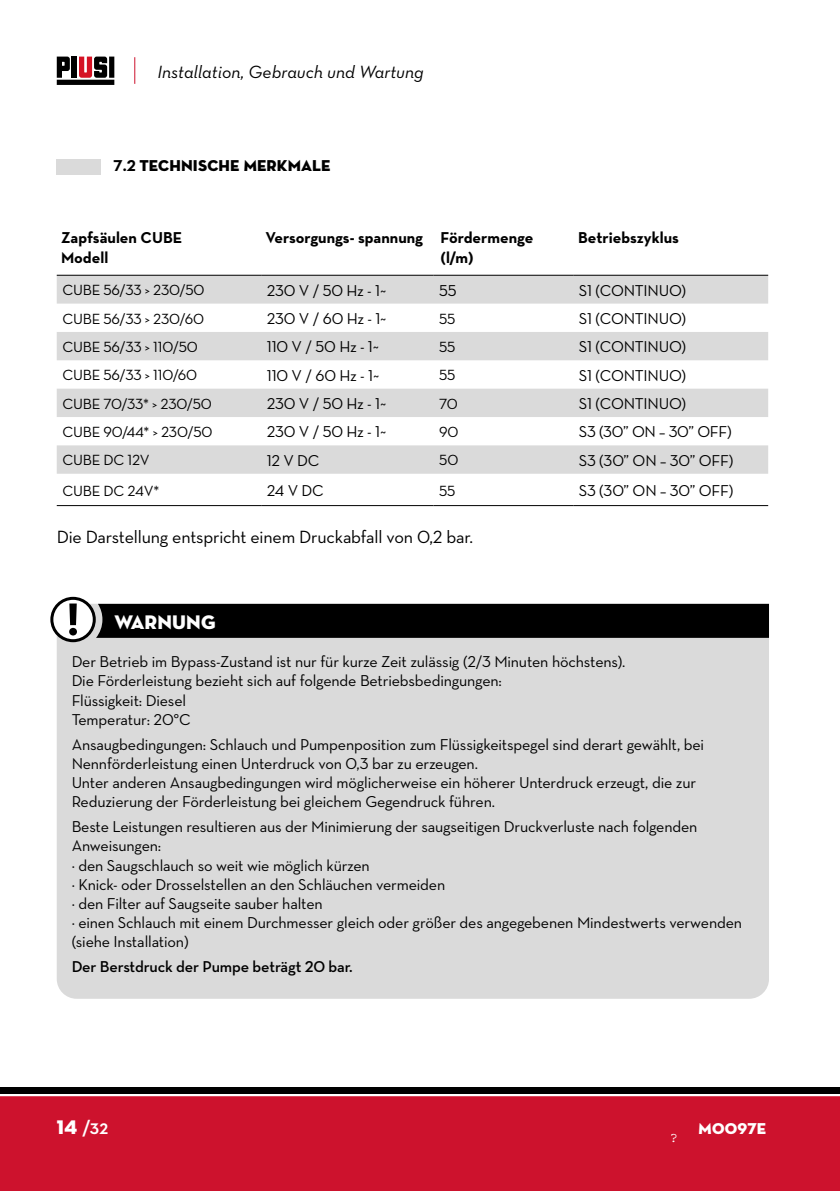
<style>
.page{position:relative;width:840px;height:1191px;background:#fff}
.page>*{position:absolute;margin:0;border:0;box-sizing:border-box;transform-origin:0 0}
.t1{font:20px "Neutraface Display Titling";letter-spacing:.01em;color:#fff}
.t2{font:700 20px "Neutraface Display";color:#fff}
.t3{font:18px "Neutraface Text";letter-spacing:-.01em;color:#000}
.t4{font:18px "Neutraface Text Book Italic Alt";color:#000}
.t5{font:16px/19.2px "Neutraface Text";letter-spacing:-.01em;color:#000}
.t6{font:700 16px/20px "Neutraface Text";color:#000}
.t7{font:600 16px "Neutraface Text";letter-spacing:-.01em;color:#000}
.t8{font:16px "Neutraface Display Titling";letter-spacing:.01em;color:#000}
.t9{font:16px "Neutraface Display Titling";letter-spacing:.01em;color:#fff}
.t10{font:15px "Neutraface Text";letter-spacing:-.015em;color:#000}
.t11{font:14px "Courier";color:#fff}
.s1{font-family:"Neutraface Text";font-weight:700}
.s2{font-family:"Neutraface Display Titling";font-weight:400}
</style>
<div class="page">
<div style="left:0;top:1096px;width:839px;height:95px;background:#cd122d"></div>
<div style="left:0;top:1087px;width:839px;height:6px;background:#000"></div>
<svg style="left:134px;top:57px;width:1px;height:27px"></svg>
<svg style="left:57px;top:57px;width:57px;height:28px"></svg>
<div style="left:72px;top:57px;width:5px;height:21px;background:#000"></div>
<div style="left:57px;top:159px;width:44px;height:15px;background:#dadada"></div>
<div style="left:57px;top:642px;width:711px;height:356px;background:#dadada"></div>
<svg style="left:50px;top:597px;width:718px;height:45px"></svg>
<svg style="left:57px;top:276px;width:710px;height:198px;fill:#dadada"></svg>
<hr style="left:57px;top:275px;width:204px;height:1px;background:#000">
<hr style="left:261px;top:275px;width:172px;height:1px;background:#000">
<hr style="left:433px;top:275px;width:140px;height:1px;background:#000">
<hr style="left:573px;top:275px;width:194px;height:1px;background:#000">
<hr style="left:57px;top:505px;width:204px;height:1px;background:#000">
<hr style="left:261px;top:505px;width:172px;height:1px;background:#000">
<hr style="left:433px;top:505px;width:140px;height:1px;background:#000">
<hr style="left:573px;top:505px;width:194px;height:1px;background:#000">
<p class="t4" style="left:157px;top:60px;width:267px">Installation, Gebrauch und Wartung</p>
<p class="t8" style="left:114px;top:156px;width:218px"><span class="s1">7.2</span> TECHNISCHE MERKMALE</p>
<p class="t6" style="left:61px;top:227px;width:123px">Zapfsäulen CUBE<br>Modell</p>
<p class="t6" style="left:440px;top:227px;width:94px;text-indent:-175px">Versorgungs- spannung Fördermenge (l/m)</p>
<p class="t6" style="left:578px;top:227px;width:102px">Betriebszyklus</p>
<p class="t10" style="left:62px;top:281px;width:144px">CUBE 56/33 &gt; 230/50</p>
<p class="t5" style="left:267px;top:280px;width:121px">230 V / 50 Hz - 1~</p>
<p class="t5" style="left:439px;top:280px;width:19px">55</p>
<p class="t5" style="left:578px;top:280px;width:109px">S1 (CONTINUO)</p>
<p class="t10" style="left:62px;top:309px;width:143px">CUBE 56/33 &gt; 230/60</p>
<p class="t5" style="left:267px;top:309px;width:121px">230 V / 60 Hz - 1~</p>
<p class="t10" style="left:439px;top:309px;width:18px">55</p>
<p class="t5" style="left:578px;top:309px;width:109px">S1 (CONTINUO)</p>
<p class="t10" style="left:62px;top:337px;width:137px">CUBE 56/33 &gt; 110/50</p>
<p class="t5" style="left:267px;top:337px;width:114px">110 V / 50 Hz - 1~</p>
<p class="t10" style="left:439px;top:337px;width:18px">55</p>
<p class="t5" style="left:578px;top:337px;width:109px">S1 (CONTINUO)</p>
<p class="t10" style="left:62px;top:366px;width:136px">CUBE 56/33 &gt; 110/60</p>
<p class="t5" style="left:267px;top:365px;width:114px">110 V / 60 Hz - 1~</p>
<p class="t10" style="left:439px;top:366px;width:18px">55</p>
<p class="t5" style="left:578px;top:365px;width:109px">S1 (CONTINUO)</p>
<p class="t10" style="left:62px;top:394px;width:151px">CUBE 70/33* &gt; 230/50</p>
<p class="t5" style="left:267px;top:394px;width:121px">230 V / 50 Hz - 1~</p>
<p class="t10" style="left:439px;top:394px;width:20px">70</p>
<p class="t5" style="left:578px;top:394px;width:109px">S1 (CONTINUO)</p>
<p class="t10" style="left:62px;top:422px;width:151px">CUBE 90/44* &gt; 230/50</p>
<p class="t5" style="left:267px;top:422px;width:121px">230 V / 50 Hz - 1~</p>
<p class="t10" style="left:439px;top:422px;width:21px">90</p>
<p class="t5" style="left:578px;top:422px;width:154px">S3 (30” ON – 30” OFF)</p>
<p class="t10" style="left:62px;top:451px;width:89px">CUBE DC 12V</p>
<p class="t5" style="left:267px;top:450px;width:54px">12 V DC</p>
<p class="t10" style="left:439px;top:451px;width:21px">50</p>
<p class="t5" style="left:578px;top:450px;width:156px">S3 (30” ON – 30” OFF)</p>
<p class="t10" style="left:62px;top:481px;width:98px">CUBE DC 24V*</p>
<p class="t5" style="left:267px;top:480px;width:58px">24 V DC</p>
<p class="t10" style="left:439px;top:481px;width:18px">55</p>
<p class="t5" style="left:578px;top:480px;width:156px">S3 (30” ON – 30” OFF)</p>
<p class="t3" style="left:57px;top:526px;width:417px">Die Darstellung entspricht einem Druckabfall von 0,2 bar.</p>
<p class="t1" style="left:114px;top:609px;width:102px">WARNUNG</p>
<p class="t5" style="left:72px;top:652px;width:555px">Der Betrieb im Bypass-Zustand ist nur für kurze Zeit zulässig (2/3 Minuten höchstens).<br>Die Förderleistung bezieht sich auf folgende Betriebsbedingungen:<br>Flüssigkeit: Diesel<br>Temperatur: 20°C</p>
<p class="t5" style="left:72px;top:734px;width:633px">Ansaugbedingungen: Schlauch und Pumpenposition zum Flüssigkeitspegel sind derart gewählt, bei Nennförderleistung einen Unterdruck von 0,3 bar zu erzeugen.<br>Unter anderen Ansaugbedingungen wird möglicherweise ein höherer Unterdruck erzeugt, die zur Reduzierung der Förderleistung bei gleichem Gegendruck führen.</p>
<p class="t5" style="left:72px;top:817px;width:671px">Beste Leistungen resultieren aus der Minimierung der saugseitigen Druckverluste nach folgenden Anweisungen:<br>¦ den Saugschlauch so weit wie möglich kürzen<br>¦ Knick- oder Drosselstellen an den Schläuchen vermeiden<br>¦ den Filter auf Saugseite sauber halten<br>¦ einen Schlauch mit einem Durchmesser gleich oder größer des angegebenen Mindestwerts verwenden (siehe Installation)</p>
<p class="t7" style="left:72px;top:956px;width:282px">Der Berstdruck der Pumpe beträgt 20 bar.</p>
<p class="t2" style="left:57px;top:1116px;width:53px"><span class="s2">14</span> /32</p>
<p class="t9" style="left:698px;top:1118px;width:69px">M0097E</p>
<p class="t11" style="left:669px;top:1129px;width:10px">?</p>
</div>
